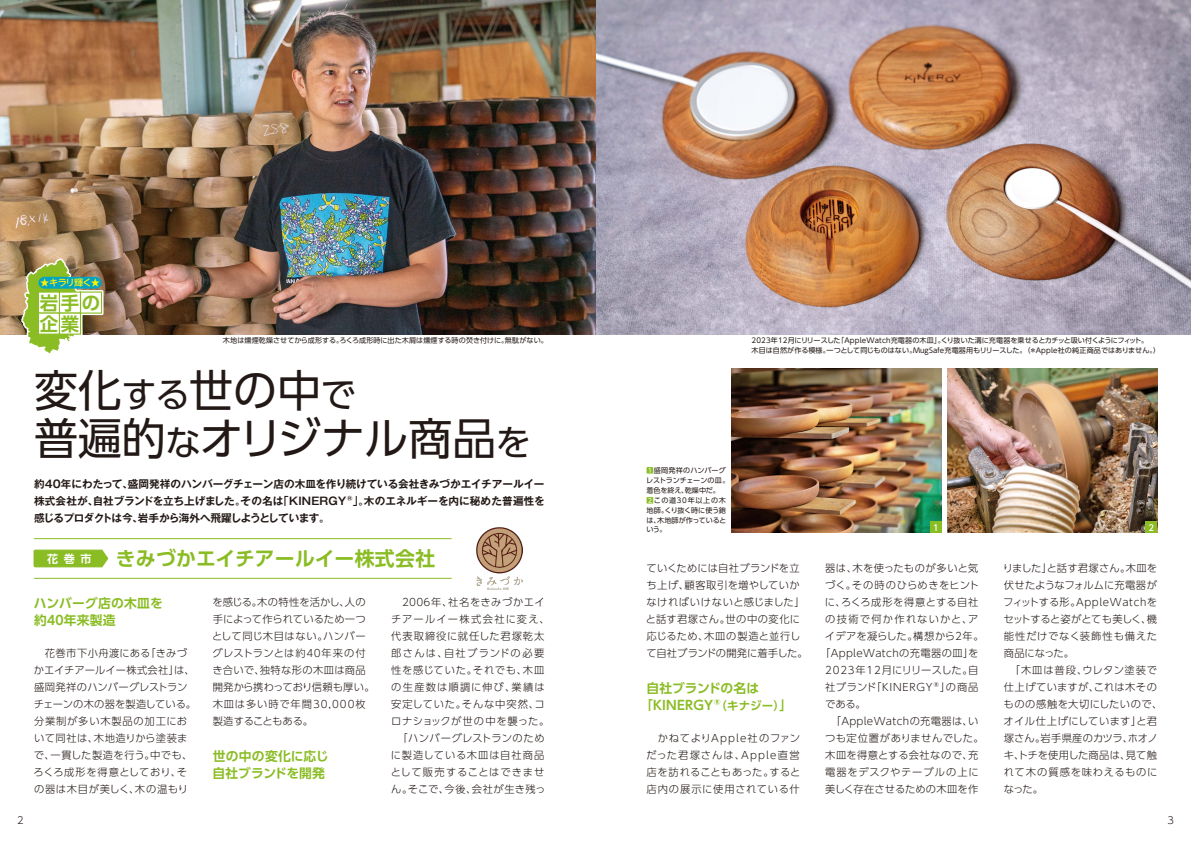
<style>
.page{position:relative;width:1191px;height:842px;background:#fff}
.page>*{position:absolute;margin:0;border:0;box-sizing:border-box;transform-origin:0 0}
.t1{font:43.9px/48.2px "UD Shin Go Pr 6 N";color:#221815}
.t2{font:700 19.8px "UD Shin Go Pr 6 N De";letter-spacing:.01em;color:#8abc23}
.t3{font:700 18.4px/21px "UD Shin Go Pr 6 N De";color:#8abc23}
.t4{font:700 12.8px/17px "UD Shin Go Pr 6 N De";letter-spacing:.01em;color:#8abc23}
.t5{font:700 10.6px/17px "Gothic MB101 Pr 6 N De";letter-spacing:-.02em;color:#221815;text-align:justify}
.t6{font:300 10.3px/17px "UD Shin Go Pr 6 N";letter-spacing:.035em;color:#221815}
.t7{font:300 10.3px/17px "UD Shin Go Pr 6 N";letter-spacing:.075em;color:#221815;text-align:center}
.t8{font:300 10.3px "UD Shin Go Pr 6 N";letter-spacing:.065em;color:#221815}
.t9{font:300 10.3px "UD Shin Go Pr 6 N";letter-spacing:-.005em;color:#221815}
.t10{font:300 10.3px "UD Shin Go Pr 6 N";letter-spacing:.01em;color:#221815}
.t11{font:300 10.3px "UD Shin Go Pr 6 N";letter-spacing:.115em;color:#221815}
.t12{font:300 9.9px "UD Shin Go Pr 6 N";color:#221815}
.t13{font:500 9.2px "UD Shin M Go Pr 6 N";letter-spacing:-.085em;color:#fff100}
.t14{font:500 8.5px "UD Shin Go NT Pro";color:#fff}
.t15{font:7.1px/9.9px "UD Shin Go Pr 6 N";letter-spacing:.005em;color:#221815}
.s1{font-size:35.4px}
.s2{font-size:11.1px;color:#fff}
.s3{font-weight:500;color:#8abc23}
.s4{font-size:11.5px}
</style>
<div class="page">
<img style="left:0;top:0;width:1191px;height:334px">
<img style="left:731px;top:369px;width:210px;height:164px">
<img style="left:947px;top:369px;width:210px;height:164px">
<div style="left:930px;top:522px;width:11px;height:11px;background:#8abc23"></div>
<div style="left:1145px;top:522px;width:12px;height:11px;background:#8abc23"></div>
<svg style="left:20px;top:254px;width:85px;height:100px"></svg>
<svg style="left:33px;top:549px;width:76px;height:19px"></svg>
<hr style="left:34px;top:538px;width:418px;height:1px;background:#8abc23">
<hr style="left:34px;top:578px;width:418px;height:1px;background:#8abc23">
<img style="left:477px;top:527px;width:45px;height:62px">
<p class="t13" style="left:40px;top:275px;width:61px">★キラリ輝く★</p>
<h3 class="t3" style="left:40px;top:292px;width:62px">岩手の企業</h3>
<p class="t15" style="left:223px;top:336px;width:326px">木地は燻煙乾燥させてから成形する。ろくろ成形時に出た木屑は燻煙する時の焚き付けに。無駄がない。</p>
<p class="t15" style="left:751px;top:336px;width:410px">2023年12月にリリースした「AppleWatch充電器の木皿」。くり抜いた溝に充電器を乗せるとカチッと吸い付くようにフィット。<br>木目は自然が作る模様。一つとして同じものはない。MugSafe充電器用もリリースした。（＊Apple社の純正商品ではありません。）</p>
<h1 class="t1" style="left:34px;top:365px;width:498px">変化<span class="s1">する</span>世の中<span class="s1">で<br></span>普遍的<span class="s1">な</span>オリジナル商品<span class="s1">を</span></h1>
<p class="t5" style="left:34px;top:475px;width:512px">約40年にわたって、盛岡発祥のハンバーグチェーン店の木皿を作り続けている会社きみづかエイチアールイー株式会社が、自社ブランドを立ち上げました。その名は「KINERGY®」。木のエネルギーを内に秘めた普遍性を感じるプロダクトは今、岩手から海外へ飛躍しようとしています。</p>
<h2 class="t2" style="left:47px;top:542px;width:389px"><span class="s2">花巻市</span> きみづかエイチアールイー株式会社</h2>
<p class="t4" style="left:34px;top:594px;width:130px">ハンバーグ店の木皿を約４０年来製造</p>
<p class="t6" style="left:34px;top:644px;width:164px">　花巻市下小舟渡にある「きみづかエイチアールイー株式会社」は、盛岡発祥のハンバーグレストランチェーンの木の器を製造している。分業制が多い木製品の加工において同社は、木地造りから塗装まで、一貫した製造を行う。中でも、ろくろ成形を得意としており、その器は木目が美しく、木の温もり</p>
<p class="t6" style="left:212px;top:593px;width:164px">を感じる。木の特性を活かし、人の手によって作られているため一つとして同じ木目はない。ハンバーグレストランとは約４０年来の付き合いで、独特な形の木皿は商品開発から携わっており信頼も厚い。木皿は多い時で年間30,000枚製造することもある。</p>
<p class="t4" style="left:213px;top:747px;width:117px">世の中の変化に応じ自社ブランドを開発</p>
<p class="t7" style="left:391px;top:593px;width:161px">　２００６年、社名をきみづかエイチアールイー株式会社に変え、代表取締役に就任した君塚乾太郎さんは、自社ブランドの必要性を感じていた。それでも、木皿の生産数は順調に伸び、業績は安定していた。そんな中突然、コロナショックが世の中を襲った。「ハンバーグレストランのために製造している木皿は自社商品として販売することはできません。そこで、今後、会社が生き残っ</p>
<p class="t15" style="left:646px;top:465px;width:85px"><span class="s3">1</span>盛岡発祥のハンバーグレストランチェーンの皿。着色を終え、乾燥中だ。<br><span class="s3">2</span>この道30年以上の木地師。くり抜く時に使う鉋は、木地師が作っているという。</p>
<p class="t6" style="left:646px;top:559px;width:163px">ていくためには自社ブランドを立ち上げ、顧客取引を増やしていかなければいけないと感じました」と話す君塚さん。世の中の変化に応じるため、木皿の製造と並行して自社ブランドの開発に着手した。</p>
<p class="t4" style="left:640px;top:679px;width:153px;text-indent:6px">自社ブランドの名は「KINERGY®<span class="s4">（キナジー）</span>」</p>
<p class="t6" style="left:646px;top:729px;width:155px;text-align:justify">　かねてよりApple社のファンだった君塚さんは、Apple直営店を訪れることもあった。すると店内の展示に使用されている什</p>
<p class="t14" style="left:933px;top:521px;width:7px">1</p>
<p class="t14" style="left:1148px;top:521px;width:7px">2</p>
<p class="t6" style="left:825px;top:559px;width:155px">器は、木を使ったものが多いと気</p>
<p class="t6" style="left:825px;top:576px;width:155px">づく。その時のひらめきをヒント</p>
<p class="t6" style="left:825px;top:593px;width:155px">に、ろくろ成形を得意とする自社</p>
<p class="t11" style="left:825px;top:610px;width:155px">の技術で何か作れないかと、ア</p>
<p class="t9" style="left:825px;top:627px;width:160px">イデアを凝らした。構想から２年。</p>
<p class="t6" style="left:820px;top:644px;width:160px">「AppleWatchの充電器の皿」を</p>
<p class="t8" style="left:825px;top:662px;width:155px">2023年12月にリリースした。自</p>
<p class="t7" style="left:825px;top:678px;width:155px">社ブランド「KINERGY®」の商品</p>
<p class="t6" style="left:825px;top:695px;width:42px">である。</p>
<p class="t6" style="left:825px;top:712px;width:155px">　「AppleWatchの充電器は、い</p>
<p class="t6" style="left:825px;top:729px;width:160px">つも定位置がありませんでした。</p>
<p class="t6" style="left:825px;top:746px;width:155px">木皿を得意とする会社なので、充</p>
<p class="t7" style="left:825px;top:763px;width:155px">電器をデスクやテーブルの上に</p>
<p class="t10" style="left:825px;top:781px;width:155px">美しく存在させるための木皿を作</p>
<p class="t6" style="left:1003px;top:559px;width:156px;text-align:justify">りました」と話す君塚さん。木皿を伏せたようなフォルムに充電器がフィットする形。AppleWatchをセットすると姿がとても美しく、機能性だけでなく装飾性も備えた商品になった。</p>
<p class="t6" style="left:1003px;top:661px;width:160px;text-indent:6px">「木皿は普段、ウレタン塗装で仕上げていますが、これは木そのものの感触を大切にしたいので、オイル仕上げにしています」と君塚さん。岩手県産のカツラ、ホオノキ、トチを使用した商品は、見て触れて木の質感を味わえるものになった。</p>
<p class="t12" style="left:17px;top:812px;width:8px">2</p>
<p class="t12" style="left:1167px;top:812px;width:8px">3</p>
</div>
